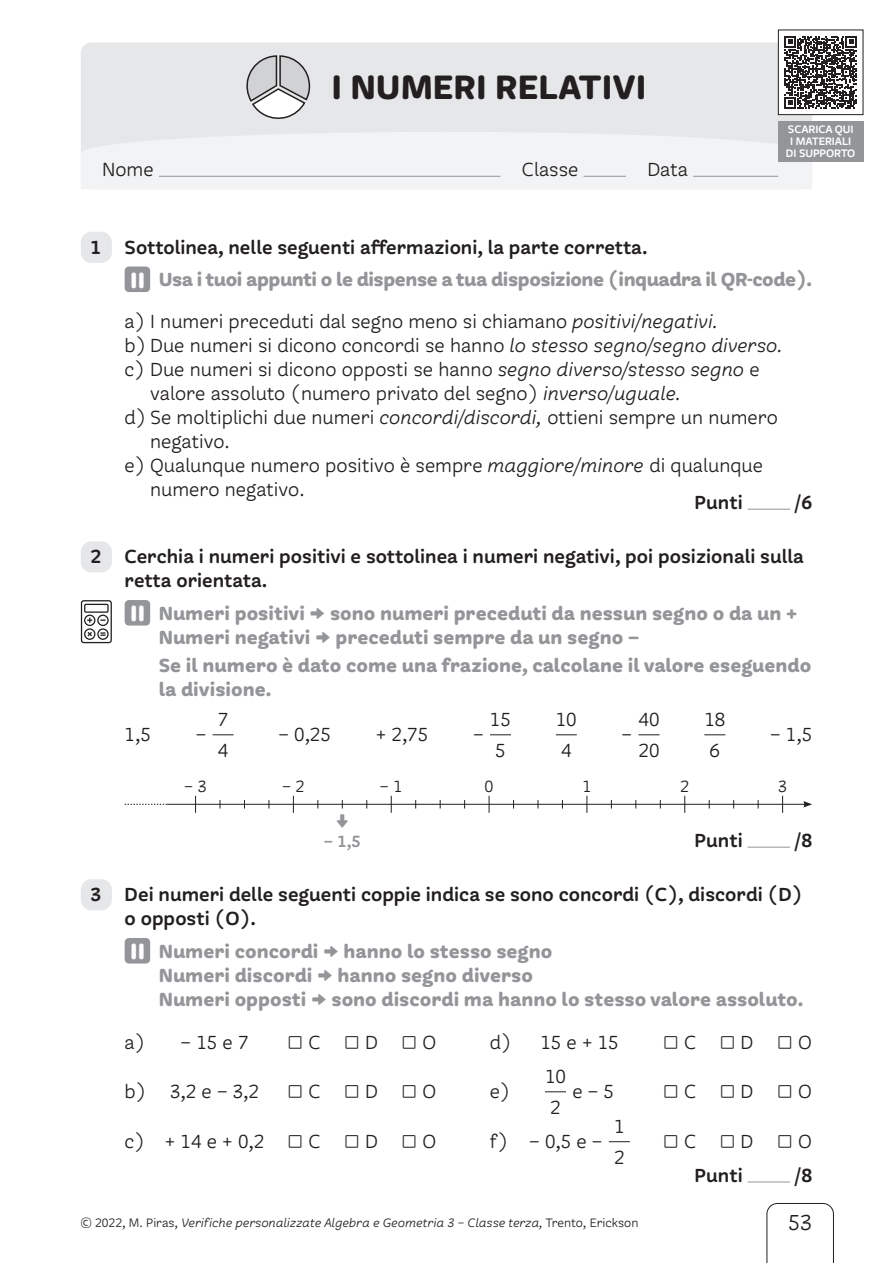
<style>
.page{position:relative;width:893px;height:1263px;background:#fff}
.page>*{position:absolute;margin:0;border:0;box-sizing:border-box;transform-origin:0 0}
.t1{font:700 37.5px "Freight Round Pro";color:#231f20}
.t2{font:700 36px "Freight Round Pro";color:#fff}
.t3{font:24px "Freight Round Pro";color:#231f20}
.t4{font:21px/30.6px "Freight Round Pro";color:#231f20}
.t5{font:700 21px/24px "Freight Round Pro";color:#939598}
.t6{font:21px/24px "Freight Round Pro Semi";color:#231f20}
.t7{font:700 21px "Freight Round Pro";letter-spacing:-.02em;color:#939598}
.t8{font:21px "Freight Round Pro";color:#939598}
.t9{font:18px "Freight Round Pro";color:#231f20}
.t10{font:18px "Freight Round Pro Semi";color:#939598}
.t11{font:italic 13.5px "Freight Round Pro";color:#231f20}
.t12{font:12px/12px "Freight Round Pro Semi";letter-spacing:-.01em;color:#fff;text-align:center}
.s1{font-style:italic}
.s2{font-weight:400}
.s3{font-style:normal}
</style>
<div class="page">
<svg style="left:766px;top:1203px;width:68px;height:60px"></svg>
<div style="left:81px;top:43px;width:731px;height:146px;background:#e6e7e9;border-radius:11px"></div>
<svg style="left:246px;top:55px;width:65px;height:64px"></svg>
<svg style="left:81px;top:132px;width:731px;height:57px"></svg>
<hr style="left:159px;top:176px;width:341px;height:1px;background:#939598">
<hr style="left:584px;top:176px;width:42px;height:1px;background:#939598">
<hr style="left:693px;top:176px;width:85px;height:1px;background:#939598">
<div style="left:125px;top:267px;width:25px;height:25px;background:#939598;border-radius:4px"></div>
<div style="left:81px;top:232px;width:31px;height:31px;background:#e6e7e9;border-radius:11px"></div>
<hr style="left:748px;top:509px;width:42px;height:1px;background:#939598">
<div style="left:125px;top:600px;width:25px;height:25px;background:#939598;border-radius:4px"></div>
<div style="left:81px;top:541px;width:31px;height:31px;background:#e6e7e9;border-radius:11px"></div>
<svg style="left:100px;top:619px;width:6px;height:2px"></svg>
<svg style="left:87px;top:618px;width:5px;height:5px"></svg>
<svg style="left:100px;top:632px;width:6px;height:4px"></svg>
<svg style="left:86px;top:630px;width:7px;height:8px"></svg>
<div style="left:81px;top:600px;width:31px;height:43px;border:1px solid #231f20;border-radius:2px"></div>
<div style="left:97px;top:615px;width:12px;height:11px;border:1px solid #231f20;border-radius:50%"></div>
<div style="left:84px;top:615px;width:11px;height:11px;border:1px solid #231f20;border-radius:50%"></div>
<div style="left:97px;top:628px;width:12px;height:12px;border:1px solid #231f20;border-radius:50%"></div>
<div style="left:84px;top:628px;width:11px;height:12px;border:1px solid #231f20;border-radius:50%"></div>
<div style="left:84px;top:604px;width:25px;height:9px;border:1px solid #231f20"></div>
<hr style="left:748px;top:847px;width:42px;height:1px;background:#939598">
<svg style="left:213px;top:734px;width:21px;height:1px"></svg>
<svg style="left:490px;top:734px;width:21px;height:1px"></svg>
<svg style="left:556px;top:734px;width:21px;height:1px"></svg>
<svg style="left:704px;top:734px;width:21px;height:1px"></svg>
<svg style="left:638px;top:734px;width:21px;height:1px"></svg>
<hr style="left:167px;top:804px;width:639px;height:1px;background:#231f20">
<svg style="left:803px;top:801px;width:9px;height:6px"></svg>
<svg style="left:195px;top:796px;width:1px;height:17px"></svg>
<svg style="left:293px;top:796px;width:1px;height:17px"></svg>
<svg style="left:391px;top:796px;width:1px;height:17px"></svg>
<svg style="left:489px;top:796px;width:1px;height:17px"></svg>
<svg style="left:587px;top:796px;width:1px;height:17px"></svg>
<svg style="left:684px;top:796px;width:1px;height:17px"></svg>
<svg style="left:782px;top:796px;width:1px;height:17px"></svg>
<svg style="left:125px;top:804px;width:42px;height:1px"></svg>
<hr style="left:748px;top:1182px;width:42px;height:1px;background:#939598">
<div style="left:125px;top:938px;width:25px;height:25px;background:#939598;border-radius:4px"></div>
<div style="left:81px;top:879px;width:31px;height:31px;background:#e6e7e9;border-radius:11px"></div>
<svg style="left:545px;top:1091px;width:21px;height:1px"></svg>
<svg style="left:609px;top:1141px;width:21px;height:1px"></svg>
<div style="left:778px;top:30px;width:85px;height:85px;background:#fff"></div>
<svg style="left:785px;top:36px;width:72px;height:72px"></svg>
<div style="left:778px;top:30px;width:85px;height:85px;border:1px solid #231f20"></div>
<div style="left:778px;top:121px;width:85px;height:40px;background:#939598"></div>
<h1 class="t1" style="left:331px;top:64px;width:317px">I NUMERI RELATIVI</h1>
<p class="t4" style="left:102px;top:154px;width:53px">Nome</p>
<p class="t4" style="left:522px;top:154px;width:58px">Classe</p>
<p class="t4" style="left:647px;top:154px;width:42px">Data</p>
<p class="t12" style="left:786px;top:123px;width:71px">SCARICA QUI<br>I MATERIALI<br>DI SUPPORTO</p>
<p class="t6" style="left:90px;top:235px;width:12px">1</p>
<p class="t6" style="left:90px;top:545px;width:12px">2</p>
<p class="t6" style="left:90px;top:883px;width:12px">3</p>
<p class="t6" style="left:125px;top:235px;width:524px">Sottolinea, nelle seguenti affermazioni, la parte corretta.</p>
<h2 class="t2" style="left:115px;top:290px;width:21px;rotate:-90deg">=</h2>
<p class="t7" style="left:159px;top:267px;width:655px">Usa i tuoi appunti o le dispense a tua disposizione (inquadra il QR-code).</p>
<p class="t4" style="left:125px;top:306px;width:595px">a) I numeri preceduti dal segno meno si chiamano <span class="s1">positivi/negativi.</span></p>
<p class="t4" style="left:125px;top:330px;width:660px">b) Due numeri si dicono concordi se hanno <span class="s1">lo stesso segno/segno diverso.</span></p>
<p class="t4" style="left:125px;top:354px;width:637px">c) Due numeri si dicono opposti se hanno <span class="s1">segno diverso/stesso segno</span> e</p>
<p class="t4" style="left:150px;top:378px;width:533px">valore assoluto (numero privato del segno) <span class="s1">inverso/uguale.</span></p>
<p class="t4" style="left:125px;top:402px;width:655px">d) Se moltiplichi due numeri <span class="s1">concordi/discordi,</span> ottieni sempre un numero</p>
<p class="t4" style="left:150px;top:426px;width:81px">negativo.</p>
<p class="t4" style="left:125px;top:450px;width:640px">e) Qualunque numero positivo è sempre <span class="s1">maggiore/minore</span> di qualunque</p>
<p class="t4" style="left:150px;top:474px;width:156px">numero negativo.</p>
<p class="t6" style="left:695px;top:491px;width:50px">Punti</p>
<p class="t6" style="left:795px;top:491px;width:19px">/6</p>
<p class="t6" style="left:125px;top:545px;width:681px">Cerchia i numeri positivi e sottolinea i numeri negativi, poi posizionali sulla retta orientata.</p>
<h2 class="t2" style="left:115px;top:623px;width:21px;rotate:-90deg">=</h2>
<p class="t5" style="left:159px;top:601px;width:640px">Numeri positivi <span class="s2">J</span> sono numeri preceduti da nessun segno o da un +<br>Numeri negativi <span class="s2">J</span> preceduti sempre da un segno –</p>
<p class="t5" style="left:159px;top:653px;width:654px">Se il numero è dato come una frazione, calcolane il valore eseguendo la divisione.</p>
<p class="t4" style="left:490px;top:704px;width:22px">15<br>5</p>
<p class="t4" style="left:556px;top:704px;width:22px">10<br>4</p>
<p class="t4" style="left:704px;top:704px;width:22px">18<br>6</p>
<p class="t4" style="left:638px;top:704px;width:22px">40<br>20</p>
<p class="t4" style="left:218px;top:704px;width:12px">7<br>4</p>
<p class="t4" style="left:125px;top:719px;width:28px">1,5</p>
<p class="t4" style="left:196px;top:719px;width:12px">–</p>
<p class="t4" style="left:278px;top:719px;width:54px">– 0,25</p>
<p class="t4" style="left:376px;top:719px;width:54px">+ 2,75</p>
<p class="t4" style="left:770px;top:719px;width:43px">– 1,5</p>
<p class="t4" style="left:473px;top:719px;width:12px">–</p>
<p class="t4" style="left:622px;top:719px;width:12px">–</p>
<p class="t9" style="left:184px;top:775px;width:24px">– 3</p>
<p class="t9" style="left:282px;top:775px;width:24px">– 2</p>
<p class="t9" style="left:380px;top:775px;width:24px">– 1</p>
<p class="t9" style="left:485px;top:775px;width:10px">0</p>
<p class="t9" style="left:582px;top:775px;width:10px">1</p>
<p class="t9" style="left:680px;top:775px;width:10px">2</p>
<p class="t9" style="left:778px;top:775px;width:10px">3</p>
<p class="t8" style="left:355px;top:813px;width:17px;rotate:90deg">J</p>
<p class="t10" style="left:324px;top:831px;width:38px">– 1,5</p>
<p class="t6" style="left:695px;top:829px;width:50px">Punti</p>
<p class="t6" style="left:795px;top:829px;width:19px">/8</p>
<p class="t6" style="left:125px;top:882px;width:679px">Dei numeri delle seguenti coppie indica se sono concordi (C), discordi (D) o opposti (O).</p>
<h2 class="t2" style="left:115px;top:961px;width:21px;rotate:-90deg">=</h2>
<p class="t5" style="left:159px;top:939px;width:646px">Numeri concordi <span class="s2">J</span> hanno lo stesso segno<br>Numeri discordi <span class="s2">J</span> hanno segno diverso<br>Numeri opposti <span class="s2">J</span> sono discordi ma hanno lo stesso valore assoluto.</p>
<p class="t4" style="left:125px;top:1026px;width:125px">a) – 15 e 7</p>
<p class="t4" style="left:490px;top:1026px;width:131px">d) 15 e + 15</p>
<p class="t4" style="left:170px;top:1076px;width:90px">3,2 e – 3,2</p>
<p class="t4" style="left:572px;top:1076px;width:43px">e – 5</p>
<p class="t4" style="left:165px;top:1126px;width:101px">+ 14 e + 0,2</p>
<p class="t4" style="left:529px;top:1126px;width:75px">– 0,5 e –</p>
<p class="t4" style="left:288px;top:1026px;width:35px">Q C</p>
<p class="t4" style="left:663px;top:1026px;width:35px">Q C</p>
<p class="t4" style="left:288px;top:1076px;width:35px">Q C</p>
<p class="t4" style="left:663px;top:1076px;width:35px">Q C</p>
<p class="t4" style="left:288px;top:1125px;width:35px">Q C</p>
<p class="t4" style="left:663px;top:1125px;width:35px">Q C</p>
<p class="t4" style="left:402px;top:1026px;width:36px">Q O</p>
<p class="t4" style="left:777px;top:1026px;width:36px">Q O</p>
<p class="t4" style="left:402px;top:1076px;width:36px">Q O</p>
<p class="t4" style="left:777px;top:1076px;width:36px">Q O</p>
<p class="t4" style="left:402px;top:1125px;width:36px">Q O</p>
<p class="t4" style="left:777px;top:1125px;width:36px">Q O</p>
<p class="t4" style="left:344px;top:1026px;width:35px">Q D</p>
<p class="t4" style="left:720px;top:1026px;width:35px">Q D</p>
<p class="t4" style="left:344px;top:1076px;width:35px">Q D</p>
<p class="t4" style="left:720px;top:1076px;width:35px">Q D</p>
<p class="t4" style="left:344px;top:1125px;width:35px">Q D</p>
<p class="t4" style="left:720px;top:1125px;width:35px">Q D</p>
<p class="t4" style="left:545px;top:1061px;width:22px">10<br>2</p>
<p class="t4" style="left:125px;top:1076px;width:23px">b)</p>
<p class="t4" style="left:490px;top:1076px;width:22px">e)</p>
<p class="t4" style="left:125px;top:1126px;width:22px">c)</p>
<p class="t4" style="left:490px;top:1126px;width:20px">f)</p>
<p class="t4" style="left:614px;top:1111px;width:12px">1<br>2</p>
<p class="t6" style="left:695px;top:1164px;width:50px">Punti</p>
<p class="t6" style="left:795px;top:1164px;width:19px">/8</p>
<p class="t11" style="left:81px;top:1214px;width:559px"><span class="s3">© 2022, M. Piras,</span> Verifiche personalizzate Algebra e Geometria 3 – Classe terza, <span class="s3">Trento, Erickson</span></p>
<p class="t3" style="left:788px;top:1208px;width:25px">53</p>
</div>
